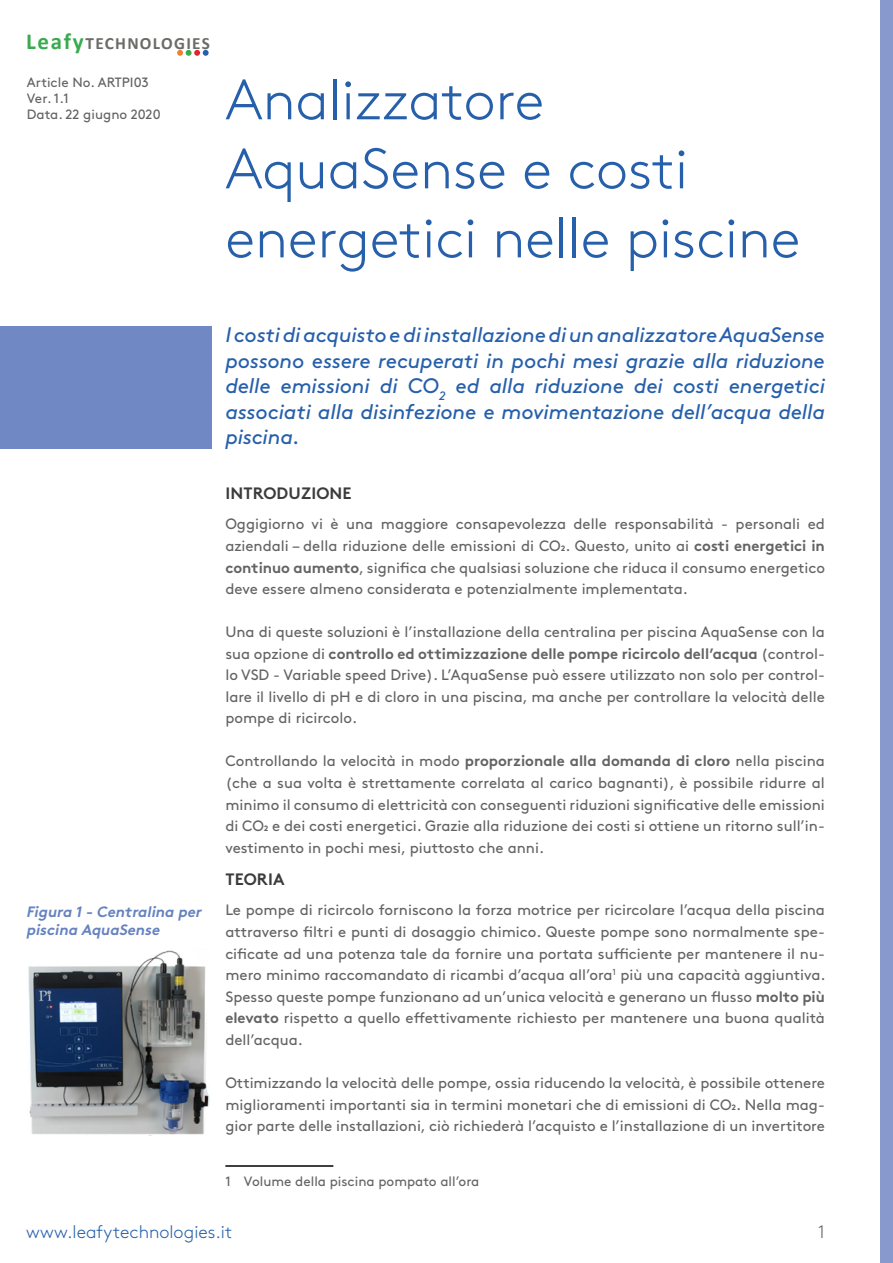
<style>
.page{position:relative;width:893px;height:1263px;background:#fff}
.page>*{position:absolute;margin:0;border:0;box-sizing:border-box;transform-origin:0 0}
.t1{font:300 57px/69px "Brown";color:#265faa}
.t2{font:italic 21px/25.5px "Brown Std";letter-spacing:-.005em;color:#265faa;text-align:justify}
.t3{font:300 18px "Brown";color:#265faa}
.t4{font:300 18px "Brown";color:#646363}
.t5{font:700 17.25px "Calibri";letter-spacing:.075em;color:#6a6c68}
.t6{font:700 16.5px "Brown Std";letter-spacing:.01em;color:#3c3c3b}
.t7{font:15px/21.6px "Brown Std";color:#646363;text-align:justify}
.t8{font:italic 700 15px/18px "Brown Std";color:#6582c0}
.t9{font:13.5px/16.2px "Brown Std";color:#646363}
.s1{font-size:22.95px;color:#39ab4e}
.s2{font-weight:700}
</style>
<div class="page">
<svg style="left:177px;top:50px;width:32px;height:6px"></svg>
<div style="left:881px;top:0;width:12px;height:1263px;background:#8799cd"></div>
<hr style="left:225px;top:1165px;width:108px;height:2px;background:#000">
<div style="left:0;top:326px;width:212px;height:123px;background:#7089c4"></div>
<img style="left:28px;top:950px;width:182px;height:185px">
<p class="t5" style="left:26px;top:31px;width:185px"><span class="s1">Leafy</span>TECHNOLOGIES</p>
<p class="t9" style="left:27px;top:74px;width:135px">Article No. ARTPI03<br>Ver. 1.1<br>Data. 22 giugno 2020</p>
<h1 class="t1" style="left:225px;top:61px;width:576px">Analizzatore<br>AquaSense e costi energetici nelle piscine</h1>
<p class="t8" style="left:26px;top:903px;width:180px">Figura 1 - Centralina per piscina AquaSense</p>
<p class="t2" style="left:225px;top:322px;width:601px">I costi di acquisto e di installazione di un analizzatore AquaSense possono essere recuperati in pochi mesi grazie alla riduzione delle emissioni di CO<sub>2</sub> ed alla riduzione dei costi energetici associati alla disinfezione e movimentazione dell’acqua della piscina.</p>
<p class="t6" style="left:225px;top:483px;width:128px">INTRODUZIONE</p>
<p class="t7" style="left:225px;top:513px;width:601px">Oggigiorno vi è una maggiore consapevolezza delle responsabilità - personali ed aziendali – della riduzione delle emissioni di CO2. Questo, unito ai <span class="s2">costi energetici in continuo aumento</span>, significa che qualsiasi soluzione che riduca il consumo energetico deve essere almeno considerata e potenzialmente implementata.</p>
<p class="t7" style="left:225px;top:621px;width:601px">Una di queste soluzioni è l’installazione della centralina per piscina AquaSense con la sua opzione di <span class="s2">controllo ed ottimizzazione delle pompe ricircolo dell’acqua</span> (control&shy;lo VSD - Variable speed Drive). L’AquaSense può essere utilizzato non solo per control&shy;lare il livello di pH e di cloro in una piscina, ma anche per controllare la velocità delle pompe di ricircolo.</p>
<p class="t7" style="left:225px;top:750px;width:601px">Controllando la velocità in modo <span class="s2">proporzionale alla domanda di cloro</span> nella piscina (che a sua volta è strettamente correlata al carico bagnanti), è possibile ridurre al minimo il consumo di elettricità con conseguenti riduzioni significative delle emissioni di CO2 e dei costi energetici. Grazie alla riduzione dei costi si ottiene un ritorno sull’in&shy;vestimento in pochi mesi, piuttosto che anni.</p>
<p class="t6" style="left:225px;top:869px;width:61px">TEORIA</p>
<p class="t7" style="left:225px;top:899px;width:602px">Le pompe di ricircolo forniscono la forza motrice per ricircolare l’acqua della piscina attraverso filtri e punti di dosaggio chimico. Queste pompe sono normalmente spe&shy;cificate ad una potenza tale da fornire una portata sufficiente per mantenere il nu&shy;mero minimo raccomandato di ricambi d’acqua all’ora<sup>1</sup> più una capacità aggiuntiva.<br>Spesso queste pompe funzionano ad un’unica velocità e generano un flusso <span class="s2">molto più elevato</span> rispetto a quello effettivamente richiesto per mantenere una buona qualità dell’acqua.</p>
<p class="t7" style="left:225px;top:1072px;width:601px">Ottimizzando la velocità delle pompe, ossia riducendo la velocità, è possibile ottenere miglioramenti importanti sia in termini monetari che di emissioni di CO2. Nella mag&shy;gior parte delle installazioni, ciò richiederà l’acquisto e l’installazione di un invertitore</p>
<p class="t9" style="left:225px;top:1174px;width:256px">1 Volume della piscina pompato all’ora</p>
<p class="t3" style="left:26px;top:1218px;width:208px">www.leafytechnologies.it</p>
<p class="t4" style="left:818px;top:1219px;width:8px">1</p>
</div>
